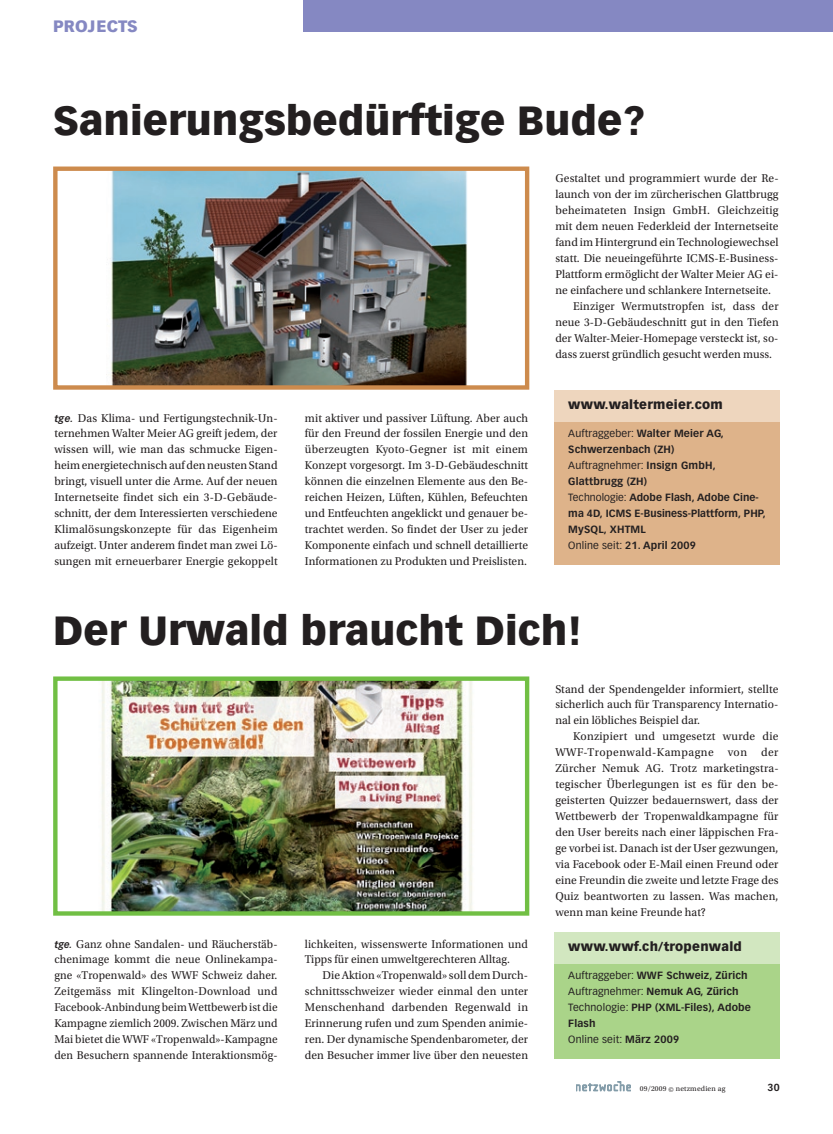
<style>
.page{position:relative;width:833px;height:1134px;background:#fff}
.page>*{position:absolute;margin:0;border:0;box-sizing:border-box;transform-origin:0 0}
.t1{font:900 40px "Vectora LT Std";color:#231f20}
.t2{font:900 16.25px "Vectora LT Std";letter-spacing:.01em;color:#8588c2}
.t3{font:900 12.5px "Vectora LT Std";letter-spacing:.02em;color:#231f20}
.t4{font:11.88px/15.9px "Utopia Std";letter-spacing:.005em;color:#231f20;text-align:justify}
.t5{font:11.88px/15.9px "Utopia Std";letter-spacing:.005em;color:#231f20;text-align:justify;scale:.95 1}
.t6{font:11.88px "Utopia Std";letter-spacing:.005em;color:#231f20;scale:.96 1}
.t7{font:700 10.25px/15.9px "Vectora LT Std";letter-spacing:.015em;color:#231f20}
.t8{font:700 10px "Vectora LT Std";color:#231f20}
.t9{font:7.5px "Utopia Std";letter-spacing:.025em;color:#231f20}
.s1{font-family:"Vectora LT Std";font-weight:700;font-style:italic;font-size:9.75px}
.s2{font-weight:400}
</style>
<div class="page">
<div style="left:304px;top:0;width:529px;height:32px;background:#8588c2"></div>
<svg style="left:576px;top:1081px;width:55px;height:10px"></svg>
<div style="left:554px;top:401px;width:226px;height:164px;background:#deb38a"></div>
<div style="left:554px;top:390px;width:226px;height:32px;background:#eed6be"></div>
<img style="left:110px;top:172px;width:357px;height:213px">
<div style="left:53px;top:167px;width:476px;height:223px;border:4px solid #cd8b4d"></div>
<div style="left:554px;top:943px;width:226px;height:116px;background:#aad489"></div>
<div style="left:554px;top:932px;width:226px;height:31px;background:#d2e7c0"></div>
<img style="left:101px;top:681px;width:372px;height:230px">
<div style="left:53px;top:676px;width:476px;height:240px;border:4px solid #71bf44"></div>
<h2 class="t2" style="left:53px;top:16px;width:86px">PROJECTS</h2>
<h1 class="t1" style="left:53px;top:95px;width:593px">Sanierungsbedürftige Bude?</h1>
<p class="t4" style="left:555px;top:171px;width:225px">Gestaltet und programmiert wurde der Re-</p>
<p class="t4" style="left:555px;top:187px;width:224px">launch von der im zürcherischen Glattbrugg</p>
<p class="t4" style="left:555px;top:203px;width:225px">beheimateten Insign GmbH. Gleichzeitig</p>
<p class="t4" style="left:555px;top:219px;width:224px">mit dem neuen Federkleid der Internetseite</p>
<p class="t4" style="left:555px;top:235px;width:225px">fand im Hintergrund ein Technologiewechsel</p>
<p class="t4" style="left:555px;top:250px;width:224px">statt. Die neueingeführte ICMS-E-Business-</p>
<p class="t4" style="left:555px;top:266px;width:224px">Plattform ermöglicht der Walter Meier AG ei-</p>
<p class="t4" style="left:555px;top:282px;width:217px">ne einfachere und schlankere Internetseite.</p>
<p class="t6" style="left:573px;top:300px;width:215px">Einziger Wermutstropfen ist, dass der</p>
<p class="t6" style="left:555px;top:316px;width:234px">neue 3-D-Gebäudeschnitt gut in den Tiefen</p>
<p class="t6" style="left:555px;top:332px;width:234px">der Walter-Meier-Homepage versteckt ist, so-</p>
<p class="t6" style="left:555px;top:347px;width:227px">dass zuerst gründlich gesucht werden muss.</p>
<p class="t4" style="left:54px;top:410px;width:225px"><span class="s1">tge.</span> Das Klima- und Fertigungstechnik-Un&shy;ternehmen Walter Meier AG greift jedem, der wissen will, wie man das schmucke Eigen&shy;heim energietechnisch auf den neusten Stand bringt, visuell unter die Arme. Auf der neuen Internetseite findet sich ein 3-D-Gebäude&shy;schnitt, der dem Interessierten verschiedene Klimalösungskonzepte für das Eigenheim aufzeigt. Unter anderem findet man zwei Lö&shy;sungen mit erneuerbarer Energie gekoppelt</p>
<p class="t4" style="left:305px;top:410px;width:225px">mit aktiver und passiver Lüftung. Aber auch für den Freund der fossilen Energie und den überzeugten Kyoto-Gegner ist mit einem Konzept vorgesorgt. Im 3-D-Gebäudeschnitt können die einzelnen Elemente aus den Be&shy;reichen Heizen, Lüften, Kühlen, Befeuchten und Entfeuchten angeklickt und genauer be&shy;trachtet werden. So findet der User zu jeder Komponente einfach und schnell detaillierte Informationen zu Produkten und Preislisten.</p>
<p class="t3" style="left:568px;top:397px;width:156px">www.waltermeier.com</p>
<p class="t7" style="left:568px;top:426px;width:199px"><span class="s2">Auftraggeber:</span> Walter Meier AG,<br>Schwerzenbach (ZH)<br><span class="s2">Auftragnehmer:</span> Insign GmbH,<br>Glattbrugg (ZH)<br><span class="s2">Technologie:</span> Adobe Flash, Adobe Cine&shy;ma 4D, ICMS E-Business-Plattform, PHP,<br>MySQL, XHTML<br><span class="s2">Online seit:</span> 21. April 2009</p>
<h1 class="t1" style="left:53px;top:605px;width:530px">Der Urwald braucht Dich!</h1>
<p class="t5" style="left:54px;top:936px;width:236px"><span class="s1">tge.</span> Ganz ohne Sandalen- und Räucherstäb&shy;chenimage kommt die neue Onlinekampa&shy;gne «Tropenwald» des WWF Schweiz daher.<br>Zeitgemäss mit Klingelton-Download und Facebook-Anbindung beim Wettbewerb ist die Kampagne ziemlich 2009. Zwischen März und Mai bietet die WWF «Tropenwald»-Kampagne den Besuchern spannende Interaktionsmög-</p>
<p class="t5" style="left:305px;top:936px;width:236px">lichkeiten, wissenswerte Informationen und<br>Tipps für einen umweltgerechteren Alltag.</p>
<p class="t4" style="left:305px;top:968px;width:225px;text-indent:18px">Die Aktion «Tropenwald» soll dem Durch&shy;schnittsschweizer wieder einmal den unter Menschenhand darbenden Regenwald in Erinnerung rufen und zum Spenden animie&shy;ren. Der dynamische Spendenbarometer, der den Besucher immer live über den neuesten</p>
<p class="t4" style="left:555px;top:681px;width:225px">Stand der Spendengelder informiert, stellte sicherlich auch für Transparency Internatio&shy;nal ein löbliches Beispiel dar.</p>
<p class="t4" style="left:555px;top:729px;width:225px;text-indent:18px">Konzipiert und umgesetzt wurde die WWF-Tropenwald-Kampagne von der Zürcher Nemuk AG. Trotz marketingstra&shy;tegischer Überlegungen ist es für den be&shy;geisterten Quizzer bedauernswert, dass der Wettbewerb der Tropenwaldkampagne für den User bereits nach einer läppischen Fra&shy;ge vorbei ist. Danach ist der User gezwungen, via Facebook oder E-Mail einen Freund oder eine Freundin die zweite und letzte Frage des Quiz beantworten zu lassen. Was machen, wenn man keine Freunde hat?</p>
<p class="t3" style="left:568px;top:939px;width:175px">www.wwf.ch/tropenwald</p>
<p class="t7" style="left:568px;top:968px;width:184px"><span class="s2">Auftraggeber:</span> WWF Schweiz, Zürich<br><span class="s2">Auftragnehmer:</span> Nemuk AG, Zürich<br><span class="s2">Technologie:</span> PHP (XML-Files), Adobe<br>Flash<br><span class="s2">Online seit:</span> März 2009</p>
<p class="t9" style="left:640px;top:1084px;width:87px">09/2009 © netzmedien ag</p>
<p class="t8" style="left:767px;top:1081px;width:14px">30</p>
</div>
